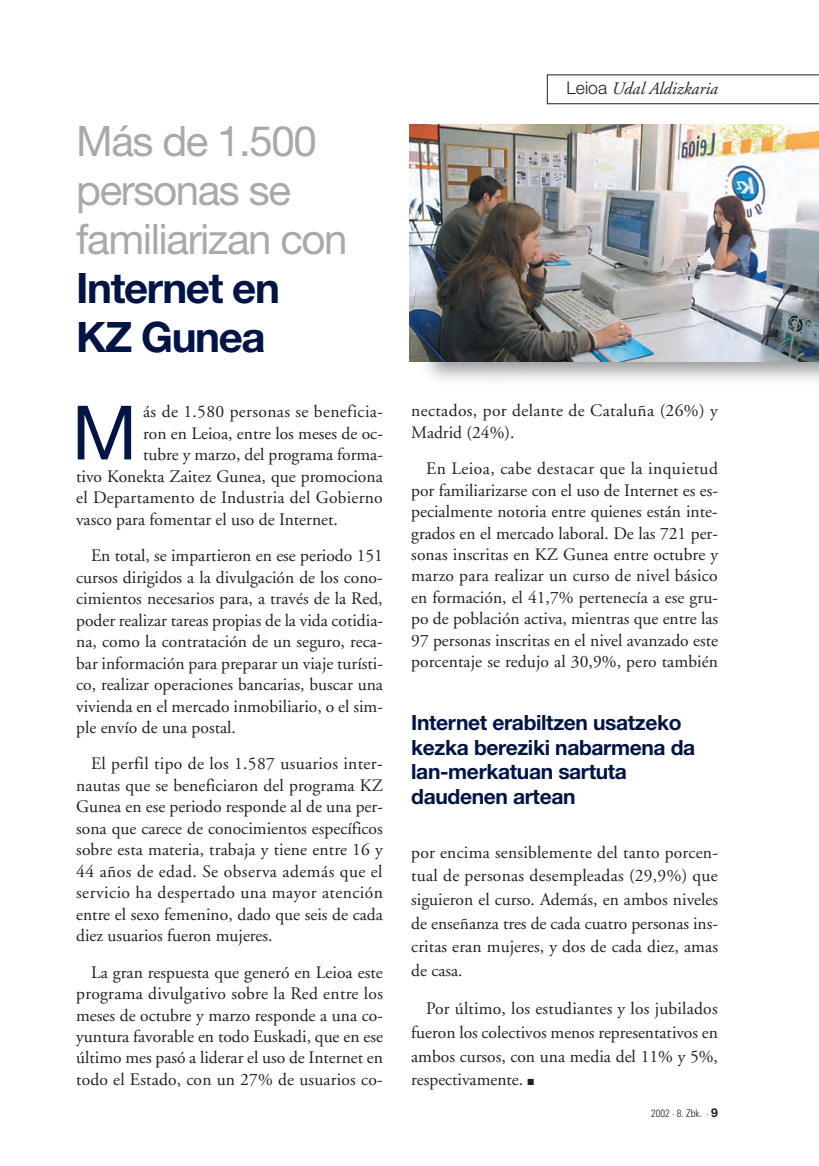
<style>
.page{position:relative;width:819px;height:1166px;background:#fff}
.page>*{position:absolute;margin:0;border:0;box-sizing:border-box;transform-origin:0 0}
.t1{font:75.08px "Helvetica Neue";color:#001447}
.t2{font:42px/49px "Helvetica Neue";letter-spacing:-.035em;color:#a8a9ad}
.t3{font:700 42px/49px "Helvetica Neue";letter-spacing:-.035em;color:#001447}
.t4{font:700 21px/24.5px "Helvetica Neue";letter-spacing:-.015em;color:#001447}
.t5{font:17.5px/21.5px "Adobe Garamond";color:#231f20;text-align:justify}
.t6{font:17.5px/21.5px "Adobe Garamond";letter-spacing:.02em;color:#231f20}
.t7{font:italic 17.5px "Adobe Garamond";color:#231f20}
.t8{font:300 condensed 10.5px "Univers";color:#231f20}
.s1{font-family:"Helvetica Neue";font-weight:300;font-style:normal}
.s2{font-family:"Helvetica Neue";font-weight:700;font-stretch:normal;font-size:12.25px}
</style>
<div class="page">
<img style="left:409px;top:361px;width:410px;height:19px">
<svg style="left:547px;top:74px;width:272px;height:30px"></svg>
<img style="left:409px;top:124px;width:410px;height:237px">
<h2 class="t2" style="left:76px;top:120px;width:273px">Más de 1.500 personas se familiarizan con</h2>
<h2 class="t3" style="left:76px;top:267px;width:205px">Internet en<br>KZ Gunea</h2>
<h1 class="t1" style="left:72px;top:406px;width:67px">M</h1>
<p class="t6" style="left:143px;top:403px;width:241px">ás de 1.580 personas se beneficia-</p>
<p class="t5" style="left:143px;top:424px;width:241px">ron en Leioa, entre los meses de oc-</p>
<p class="t5" style="left:143px;top:445px;width:241px">tubre y marzo, del programa forma-</p>
<p class="t5" style="left:76px;top:467px;width:308px">tivo Konekta Zaitez Gunea, que promociona</p>
<p class="t5" style="left:76px;top:488px;width:308px">el Departamento de Industria del Gobierno</p>
<p class="t5" style="left:76px;top:510px;width:263px">vasco para fomentar el uso de Internet.</p>
<p class="t5" style="left:76px;top:546px;width:308px;text-indent:15px">En total, se impartieron en ese periodo 151 cursos dirigidos a la divulgación de los cono&shy;cimientos necesarios para, a través de la Red, poder realizar tareas propias de la vida cotidia&shy;na, como la contratación de un seguro, reca&shy;bar información para preparar un viaje turísti&shy;co, realizar operaciones bancarias, buscar una vivienda en el mercado inmobiliario, o el sim&shy;ple envío de una postal.</p>
<p class="t5" style="left:76px;top:754px;width:308px;text-indent:15px">El perfil tipo de los 1.587 usuarios inter&shy;nautas que se beneficiaron del programa KZ Gunea en ese periodo responde al de una per&shy;sona que carece de conocimientos específicos sobre esta materia, trabaja y tiene entre 16 y 44 años de edad. Se observa además que el servicio ha despertado una mayor atención entre el sexo femenino, dado que seis de cada diez usuarios fueron mujeres.</p>
<p class="t5" style="left:76px;top:963px;width:308px;text-indent:15px">La gran respuesta que generó en Leioa este programa divulgativo sobre la Red entre los meses de octubre y marzo responde a una co&shy;yuntura favorable en todo Euskadi, que en ese último mes pasó a liderar el uso de Internet en todo el Estado, con un 27% de usuarios co-</p>
<p class="t7" style="left:566px;top:81px;width:153px"><span class="s1">Leioa</span> Udal Aldizkaria</p>
<p class="t6" style="left:411px;top:401px;width:308px">nectados, por delante de Cataluña (26%) y<br>Madrid (24%).</p>
<p class="t5" style="left:411px;top:459px;width:308px;text-indent:15px">En Leioa, cabe destacar que la inquietud por familiarizarse con el uso de Internet es es&shy;pecialmente notoria entre quienes están inte&shy;grados en el mercado laboral. De las 721 per&shy;sonas inscritas en KZ Gunea entre octubre y marzo para realizar un curso de nivel básico en formación, el 41,7% pertenecía a ese gru&shy;po de población activa, mientras que entre las 97 personas inscritas en el nivel avanzado este porcentaje se redujo al 30,9%, pero también</p>
<p class="t4" style="left:411px;top:712px;width:285px">Internet erabiltzen usatzeko kezka bereziki nabarmena da lan-merkatuan sartuta daudenen artean</p>
<p class="t5" style="left:411px;top:842px;width:308px;line-height:23.6px">por encima sensiblemente del tanto porcen&shy;tual de personas desempleadas (29,9%) que siguieron el curso. Además, en ambos niveles de enseñanza tres de cada cuatro personas ins&shy;critas eran mujeres, y dos de cada diez, amas de casa.</p>
<p class="t5" style="left:411px;top:998px;width:308px;line-height:23.6px;text-indent:15px">Por último, los estudiantes y los jubilados fueron los colectivos menos representativos en ambos cursos, con una media del 11% y 5%, respectivamente. ■</p>
<p class="t8" style="left:651px;top:1109px;width:68px">2002 · 8. Zbk. · <span class="s2">9</span></p>
</div>
